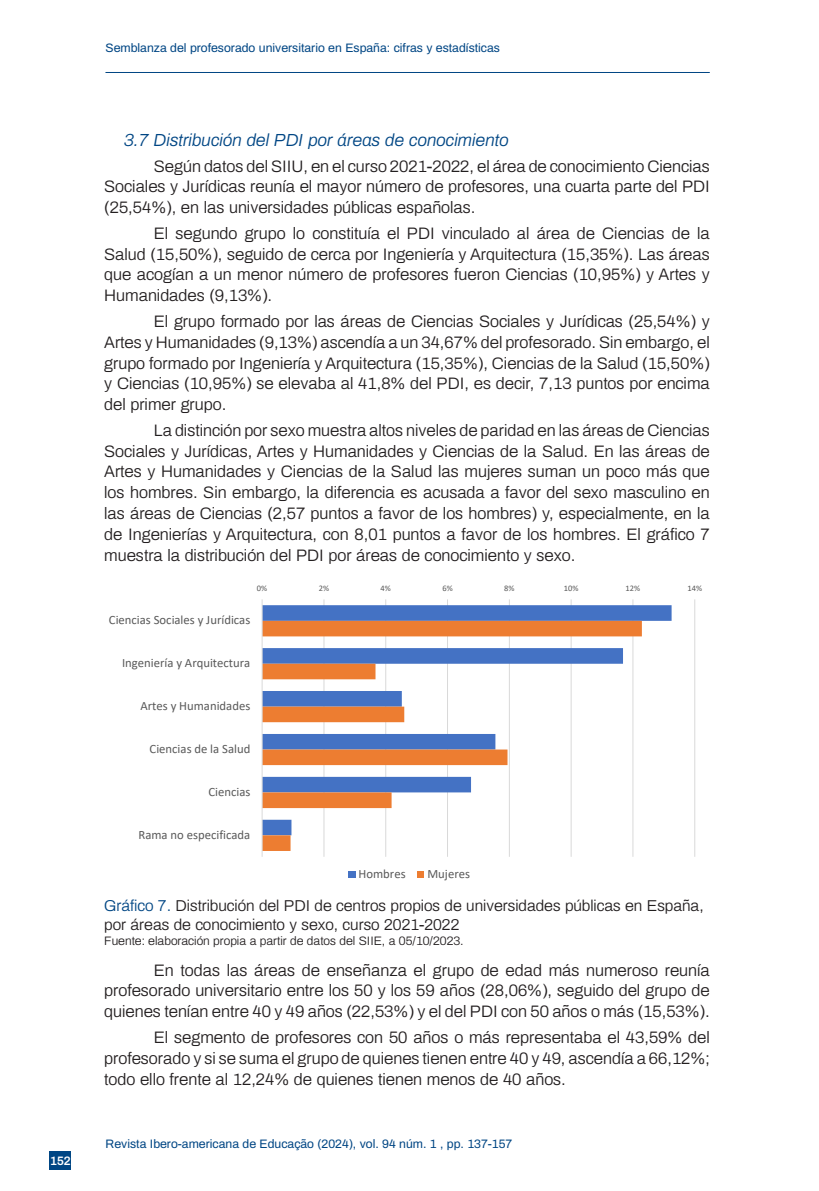
<style>
.page{position:relative;width:819px;height:1191px;background:#fff}
.page>*{position:absolute;margin:0;border:0;box-sizing:border-box;transform-origin:0 0}
.t1{font:italic 300 17.5px "Archivo";color:#004684}
.RIE_Texto{font:300 16.62px/20.8px "Archivo";color:#231f20;text-align:justify}
.RIE_Título_Grafico{font:300 15.75px/19.6px "Archivo";color:#231f20}
.t2{font:12.6px "Calibri";color:#595959}
.t3{font:12.25px "Archivo";color:#004684}
.RIE_Fuente{font:300 12.25px "Archivo";color:#231f20}
.t4{font:600 12.25px "Archivo";color:#fff}
.t5{font:8.4px "Calibri";color:#595959}
.s1{color:#004684}
</style>
<div class="page">
<hr style="left:105px;top:72px;width:604px;height:1px;background:#004684">
<hr style="left:323px;top:599px;width:1px;height:257px;background:#d9d9d9">
<hr style="left:385px;top:599px;width:1px;height:257px;background:#d9d9d9">
<hr style="left:447px;top:599px;width:1px;height:257px;background:#d9d9d9">
<hr style="left:509px;top:599px;width:1px;height:257px;background:#d9d9d9">
<hr style="left:571px;top:599px;width:1px;height:257px;background:#d9d9d9">
<hr style="left:632px;top:599px;width:1px;height:257px;background:#d9d9d9">
<hr style="left:694px;top:599px;width:1px;height:257px;background:#d9d9d9">
<svg style="left:263px;top:605px;width:408px;height:16px;background:#4974c3"></svg>
<svg style="left:263px;top:621px;width:379px;height:230px"></svg>
<hr style="left:262px;top:599px;width:1px;height:257px;background:#d9d9d9">
<div style="left:348px;top:871px;width:7px;height:6px;background:#4472c4"></div>
<div style="left:417px;top:871px;width:7px;height:6px;background:#ed7d31"></div>
<div style="left:50px;top:1151px;width:21px;height:19px;background:#004684"></div>
<p class="t4" style="left:50px;top:1152px;width:22px">152</p>
<p class="t3" style="left:106px;top:39px;width:396px">Semblanza del profesorado universitario en España: cifras y estadísticas</p>
<p class="t1" style="left:124px;top:127px;width:386px">3.7 Distribución del PDI por áreas de conocimiento</p>
<p class="RIE_Texto" style="left:104px;top:154px;width:607px;text-indent:50px">Según datos del SIIU, en el curso 2021-2022, el área de conocimiento Ciencias Sociales y Jurídicas reunía el mayor número de profesores, una cuarta parte del PDI (25,54%), en las universidades públicas españolas.</p>
<p class="RIE_Texto" style="left:104px;top:221px;width:607px;text-indent:50px">El segundo grupo lo constituía el PDI vinculado al área de Ciencias de la Salud (15,50%), seguido de cerca por Ingeniería y Arquitectura (15,35%). Las áreas que acogían a un menor número de profesores fueron Ciencias (10,95%) y Artes y Humanidades (9,13%).</p>
<p class="RIE_Texto" style="left:104px;top:310px;width:607px;text-indent:50px">El grupo formado por las áreas de Ciencias Sociales y Jurídicas (25,54%) y Artes y Humanidades (9,13%) ascendía a un 34,67% del profesorado. Sin embargo, el grupo formado por Ingeniería y Arquitectura (15,35%), Ciencias de la Salud (15,50%) y Ciencias (10,95%) se elevaba al 41,8% del PDI, es decir, 7,13 puntos por encima del primer grupo.</p>
<p class="RIE_Texto" style="left:104px;top:418px;width:607px;text-indent:50px">La distinción por sexo muestra altos niveles de paridad en las áreas de Ciencias Sociales y Jurídicas, Artes y Humanidades y Ciencias de la Salud. En las áreas de Artes y Humanidades y Ciencias de la Salud las mujeres suman un poco más que los hombres. Sin embargo, la diferencia es acusada a favor del sexo masculino en las áreas de Ciencias (2,57 puntos a favor de los hombres) y, especialmente, en la de Ingenierías y Arquitectura, con 8,01 puntos a favor de los hombres. El gráfico 7 muestra la distribución del PDI por áreas de conocimiento y sexo.</p>
<p class="t5" style="left:257px;top:582px;width:12px">0%</p>
<p class="t5" style="left:319px;top:582px;width:12px">2%</p>
<p class="t5" style="left:380px;top:582px;width:12px">4%</p>
<p class="t5" style="left:442px;top:582px;width:12px">6%</p>
<p class="t5" style="left:504px;top:582px;width:12px">8%</p>
<p class="t5" style="left:564px;top:582px;width:16px">10%</p>
<p class="t5" style="left:625px;top:582px;width:16px">12%</p>
<p class="t5" style="left:687px;top:582px;width:16px">14%</p>
<p class="t2" style="left:109px;top:611px;width:143px">Ciencias Sociales y Jurídicas</p>
<p class="t2" style="left:122px;top:654px;width:130px">Ingeniería y Arquitectura</p>
<p class="t2" style="left:140px;top:697px;width:111px">Artes y Humanidades</p>
<p class="t2" style="left:150px;top:740px;width:102px">Ciencias de la Salud</p>
<p class="t2" style="left:208px;top:783px;width:44px">Ciencias</p>
<p class="t2" style="left:138px;top:826px;width:113px">Rama no especificada</p>
<p class="t2" style="left:358px;top:865px;width:49px">Hombres</p>
<p class="t2" style="left:427px;top:865px;width:44px">Mujeres</p>
<p class="RIE_Título_Grafico" style="left:104px;top:894px;width:601px"><span class="s1">Gráfico 7.</span> Distribución del PDI de centros propios de universidades públicas en España, por áreas de conocimiento y sexo, curso 2021-2022</p>
<p class="RIE_Fuente" style="left:104px;top:931px;width:361px">Fuente: elaboración propia a partir de datos del SIIE, a 05/10/2023.</p>
<p class="RIE_Texto" style="left:104px;top:958px;width:607px;text-indent:50px">En todas las áreas de enseñanza el grupo de edad más numeroso reunía profesorado universitario entre los 50 y los 59 años (28,06%), seguido del grupo de quienes tenían entre 40 y 49 años (22,53%) y el del PDI con 50 años o más (15,53%).</p>
<p class="RIE_Texto" style="left:104px;top:1025px;width:607px;text-indent:50px">El segmento de profesores con 50 años o más representaba el 43,59% del profesorado y si se suma el grupo de quienes tienen entre 40 y 49, ascendía a 66,12%; todo ello frente al 12,24% de quienes tienen menos de 40 años.</p>
<p class="t3" style="left:106px;top:1135px;width:408px">Revista Ibero-americana de Educação (2024), vol. 94 núm. 1 , pp. 137-157</p>
</div>
